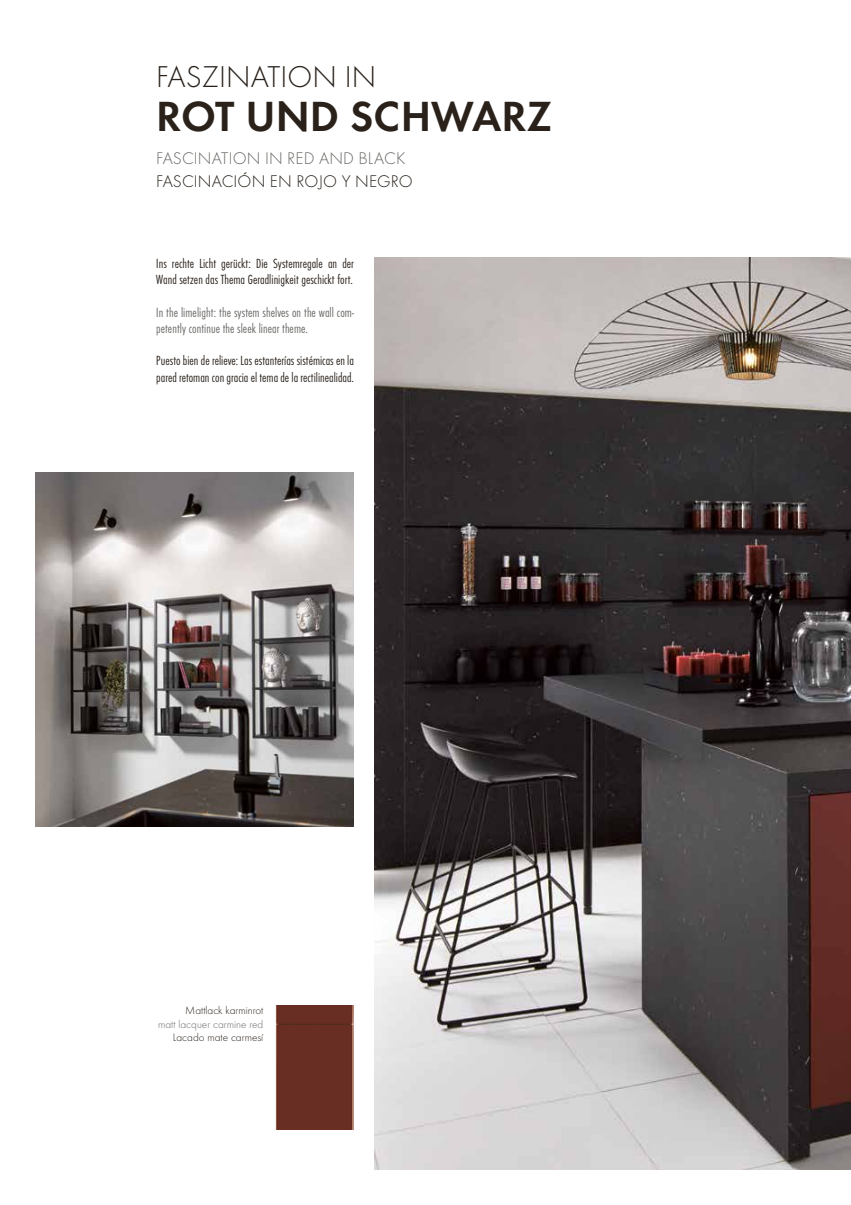
<style>
.page{position:relative;width:851px;height:1205px;background:#fff}
.page>*{position:absolute;margin:0;border:0;box-sizing:border-box;transform-origin:0 0}
.t1{font:600 43.75px "Futura T";color:#29211a}
.t2{font:300 31.25px "Futura T";color:#29211a}
.t3{font:300 17.5px "Futura T";letter-spacing:.005em;color:#6a6864}
.t4{font:300 17.5px "Futura T";letter-spacing:.005em;color:#29211a}
.t5{font:13.75px/16.2px "Futura T Lig Con";color:#29211a}
.t6{font:13.75px/16.2px "Futura T Lig Con";letter-spacing:.005em;color:#6a6864}
.t7{font:300 11.25px "Futura T";color:#29211a}
.t8{font:300 11.25px "Futura T";color:#6a6864}
</style>
<div class="page">
<div style="left:276px;top:1005px;width:78px;height:124px;background:#682e23"></div>
<img style="left:374px;top:257px;width:476px;height:912px">
<img style="left:35px;top:472px;width:319px;height:354px">
<h2 class="t2" style="left:156px;top:58px;width:221px">FASZINATION IN</h2>
<h1 class="t1" style="left:156px;top:90px;width:397px">ROT UND SCHWARZ</h1>
<p class="t3" style="left:156px;top:148px;width:251px">FASCINATION IN RED AND BLACK</p>
<p class="t4" style="left:156px;top:171px;width:258px">FASCINACIÓN EN ROJO Y NEGRO</p>
<p class="t5" style="left:156px;top:255px;width:199px">Ins rechte Licht gerückt: Die Systemregale an der<br>Wand setzen das Thema Geradlinigkeit geschickt fort.</p>
<p class="t6" style="left:156px;top:304px;width:199px">In the limelight: the system shelves on the wall com&shy;petently continue the sleek linear theme.</p>
<p class="t5" style="left:156px;top:353px;width:199px">Puesto bien de relieve: Las estanterías sistémicas en la pared retoman con gracia el tema de la rectilinealidad.</p>
<p class="t7" style="left:185px;top:1003px;width:80px">Mattlack karminrot</p>
<p class="t8" style="left:158px;top:1017px;width:107px">matt lacquer carmine red</p>
<p class="t7" style="left:173px;top:1031px;width:92px">Lacado mate carmesí</p>
</div>
